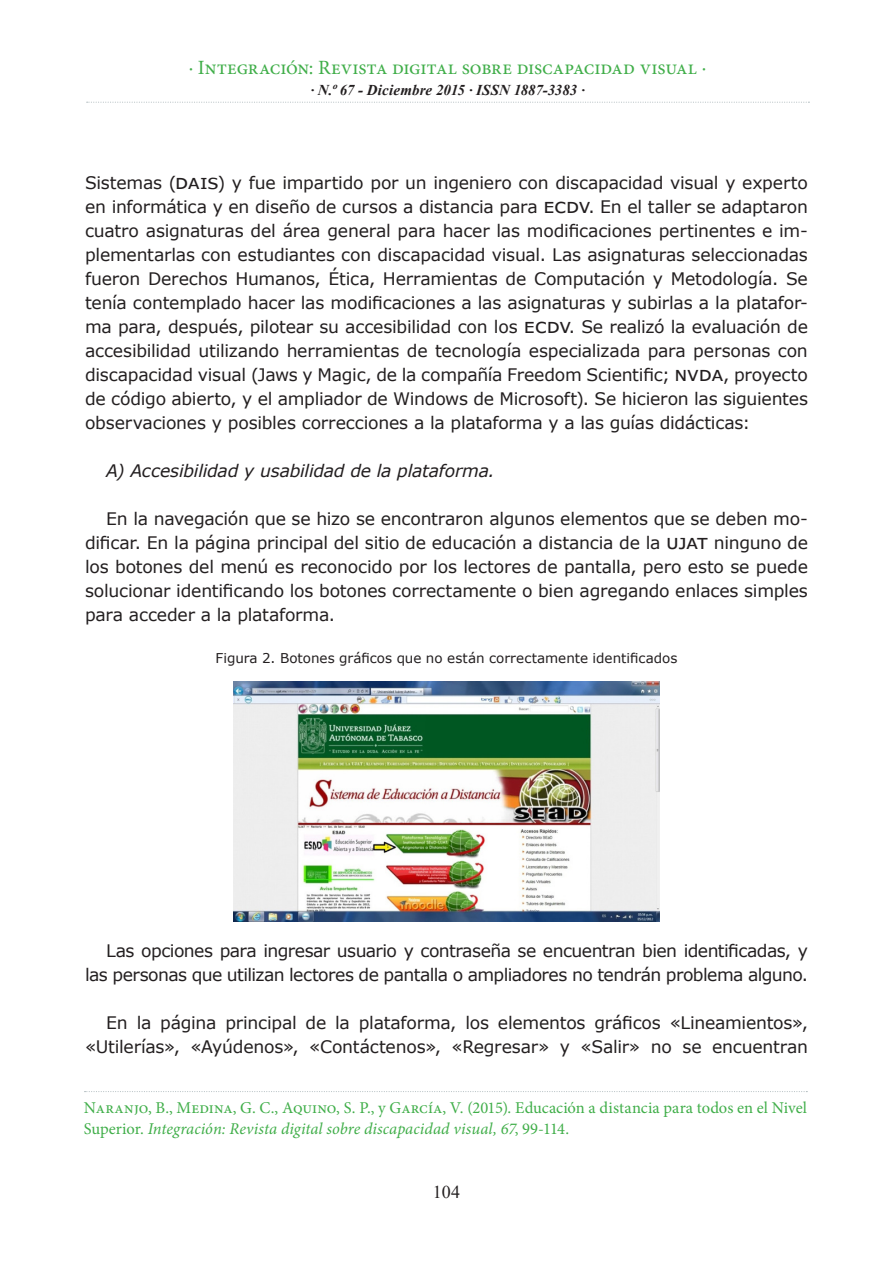
<style>
.page{position:relative;width:893px;height:1263px;background:#fff}
.page>*{position:absolute;margin:0;border:0;box-sizing:border-box;transform-origin:0 0}
.t1{font:20.25px "Minion Pro";letter-spacing:-.01em;color:#40ae49}
.t2{font:18px "Times New Roman";color:#231f20}
.t3{font:17.25px/24px "Verdana";letter-spacing:-.02em;color:#231f20;text-align:justify}
.t4{font:italic 17.25px "Verdana";letter-spacing:-.015em;color:#231f20}
.t5{font:16.5px/21px "Minion Pro";color:#40ae49}
.t6{font:italic 700 15px "Times New Roman";letter-spacing:.005em;color:#231f20}
.t7{font:13.5px "Verdana";color:#231f20}
.s1{font-size:20.25px}
.s2{font-style:italic}
</style>
<div class="page">
<svg style="left:87px;top:102px;width:722px;height:1px"></svg>
<img style="left:234px;top:681px;width:425px;height:240px">
<svg style="left:85px;top:1091px;width:722px;height:1px"></svg>
<p class="t1" style="left:189px;top:54px;width:519px">· Integración: Revista digital sobre discapacidad visual ·</p>
<p class="t6" style="left:310px;top:80px;width:276px">· N.º 67 - Diciembre 2015 · ISSN 1887-3383 ·</p>
<p class="t3" style="left:85px;top:171px;width:724px">Sistemas (<span class="s1">dais</span>) y fue impartido por un ingeniero con discapacidad visual y experto en informática y en diseño de cursos a distancia para <span class="s1">ecdv</span>. En el taller se adaptaron cuatro asignaturas del área general para hacer las modificaciones pertinentes e im&shy;plementarlas con estudiantes con discapacidad visual. Las asignaturas seleccionadas fueron Derechos Humanos, Ética, Herramientas de Computación y Metodología. Se tenía contemplado hacer las modificaciones a las asignaturas y subirlas a la platafor&shy;ma para, después, pilotear su accesibilidad con los <span class="s1">ecdv</span>. Se realizó la evaluación de accesibilidad utilizando herramientas de tecnología especializada para personas con discapacidad visual (Jaws y Magic, de la compañía Freedom Scientific; <span class="s1">nvda</span>, proyecto de código abierto, y el ampliador de Windows de Microsoft). Se hicieron las siguientes observaciones y posibles correcciones a la plataforma y a las guías didácticas:</p>
<p class="t4" style="left:106px;top:459px;width:390px">A) Accesibilidad y usabilidad de la plataforma.</p>
<p class="t3" style="left:85px;top:507px;width:724px;text-indent:21px">En la navegación que se hizo se encontraron algunos elementos que se deben mo&shy;dificar. En la página principal del sitio de educación a distancia de la <span class="s1">ujat</span> ninguno de los botones del menú es reconocido por los lectores de pantalla, pero esto se puede solucionar identificando los botones correctamente o bien agregando enlaces simples para acceder a la plataforma.</p>
<p class="t7" style="left:216px;top:649px;width:463px">Figura 2. Botones gráficos que no están correctamente identificados</p>
<p class="t3" style="left:85px;top:939px;width:724px;text-align:right">Las opciones para ingresar usuario y contraseña se encuentran bien identificadas, y las personas que utilizan lectores de pantalla o ampliadores no tendrán problema alguno.</p>
<p class="t3" style="left:85px;top:1011px;width:724px;text-align:right">En la página principal de la plataforma, los elementos gráficos «Lineamientos», «Utilerías», «Ayúdenos», «Contáctenos», «Regresar» y «Salir» no se encuentran</p>
<p class="t5" style="left:84px;top:1098px;width:724px">Naranjo, B., Medina, G. C., Aquino, S. P., y García, V. (2015). Educación a distancia para todos en el Nivel<br>Superior. <span class="s2">Integración: Revista digital sobre discapacidad visual, 67</span>, 99-114.</p>
<p class="t2" style="left:433px;top:1179px;width:28px">104</p>
</div>
